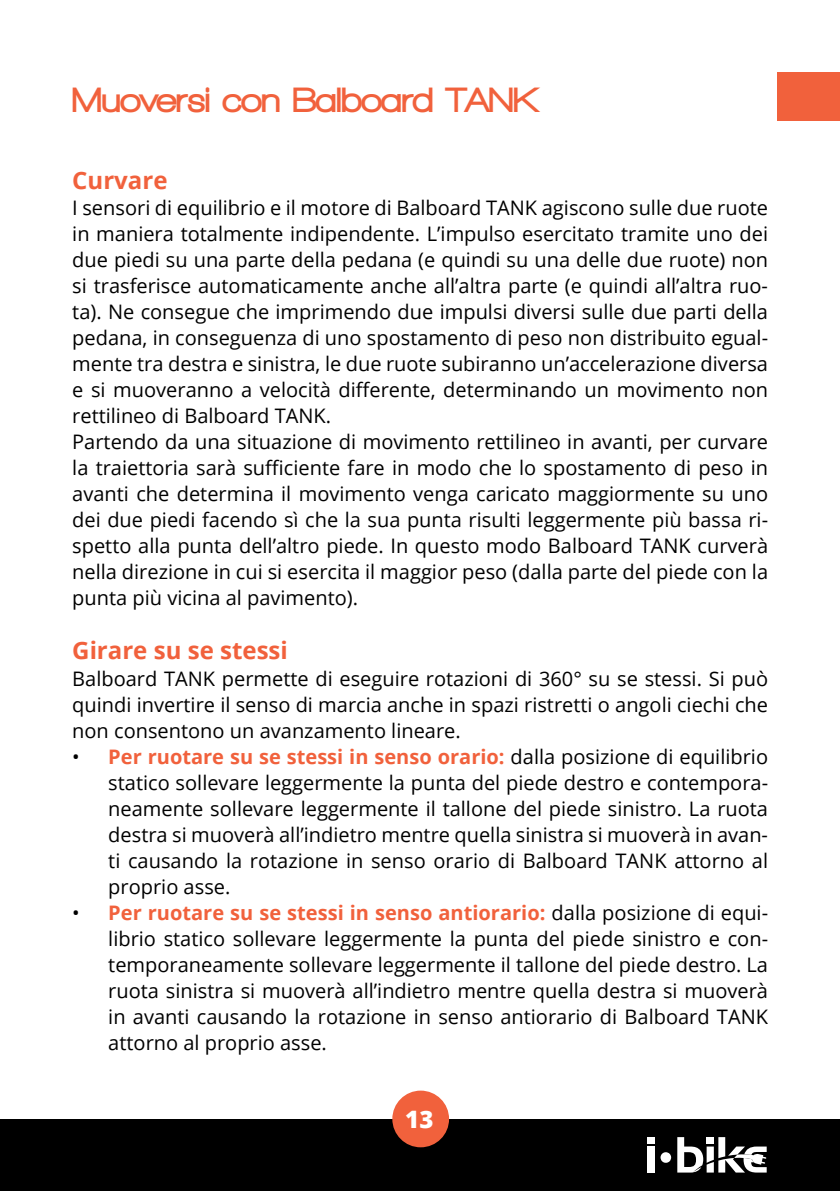
<style>
.page{position:relative;width:840px;height:1191px;background:#fff}
.page>*{position:absolute;margin:0;border:0;box-sizing:border-box;transform-origin:0 0}
.t1{font:900 36px "Walkway";color:#f1613c}
.t2{font:700 24px "Open Sans";color:#f1613c}
.t3{font:800 24px "Open Sans";color:#fff}
.t4{font:20px/26px "Open Sans";color:#000;text-align:justify}
.s1{font-weight:700;color:#f1613c}
</style>
<div class="page">
<div style="left:0;top:1119px;width:839px;height:72px;background:#000"></div>
<div style="left:392px;top:1090px;width:57px;height:57px;background:#f1613c;border-radius:50%"></div>
<svg style="left:660px;top:1152px;width:11px;height:11px"></svg>
<div style="left:646px;top:1137px;width:8px;height:6px;background:#fff"></div>
<div style="left:646px;top:1146px;width:8px;height:26px;background:#fff"></div>
<svg style="left:677px;top:1137px;width:89px;height:35px"></svg>
<div style="left:776px;top:72px;width:63px;height:48px;background:#f1613c"></div>
<h1 class="t1" style="left:72px;top:81px;width:466px">Muoversi con Balboard TANK</h1>
<p class="t2" style="left:72px;top:163px;width:97px">Curvare</p>
<p class="t4" style="left:72px;top:194px;width:697px;text-align:left">I sensori di equilibrio e il motore di Balboard TANK agiscono sulle due ruote in maniera totalmente indipendente. L’impulso esercitato tramite uno dei due piedi su una parte della pedana (e quindi su una delle due ruote) non si trasferisce automaticamente anche all’altra parte (e quindi all’altra ruo&shy;ta). Ne consegue che imprimendo due impulsi diversi sulle due parti della pedana, in conseguenza di uno spostamento di peso non distribuito egual&shy;mente tra destra e sinistra, le due ruote subiranno un’accelerazione diversa e si muoveranno a velocità differente, determinando un movimento non rettilineo di Balboard TANK.<br>Partendo da una situazione di movimento rettilineo in avanti, per curvare la traiettoria sarà sufficiente fare in modo che lo spostamento di peso in avanti che determina il movimento venga caricato maggiormente su uno dei due piedi facendo sì che la sua punta risulti leggermente più bassa ri&shy;spetto alla punta dell’altro piede. In questo modo Balboard TANK curverà nella direzione in cui si esercita il maggior peso (dalla parte del piede con la punta più vicina al pavimento).</p>
<p class="t2" style="left:72px;top:634px;width:217px">Girare su se stessi</p>
<p class="t4" style="left:72px;top:664px;width:697px">Balboard TANK permette di eseguire rotazioni di 360° su se stessi. Si può quindi invertire il senso di marcia anche in spazi ristretti o angoli ciechi che non consentono un avanzamento lineare.</p>
<p class="t4" style="left:108px;top:742px;width:661px;text-indent:-36px">• <span class="s1">Per ruotare su se stessi in senso orario:</span> dalla posizione di equilibrio statico sollevare leggermente la punta del piede destro e contempora&shy;neamente sollevare leggermente il tallone del piede sinistro. La ruota destra si muoverà all’indietro mentre quella sinistra si muoverà in avan&shy;ti causando la rotazione in senso orario di Balboard TANK attorno al proprio asse.</p>
<p class="t4" style="left:108px;top:898px;width:661px;text-indent:-36px">• <span class="s1">Per ruotare su se stessi in senso antiorario:</span> dalla posizione di equi&shy;librio statico sollevare leggermente la punta del piede sinistro e con&shy;temporaneamente sollevare leggermente il tallone del piede destro. La ruota sinistra si muoverà all’indietro mentre quella destra si muoverà in avanti causando la rotazione in senso antiorario di Balboard TANK attorno al proprio asse.</p>
<p class="t3" style="left:405px;top:1101px;width:30px">13</p>
</div>
